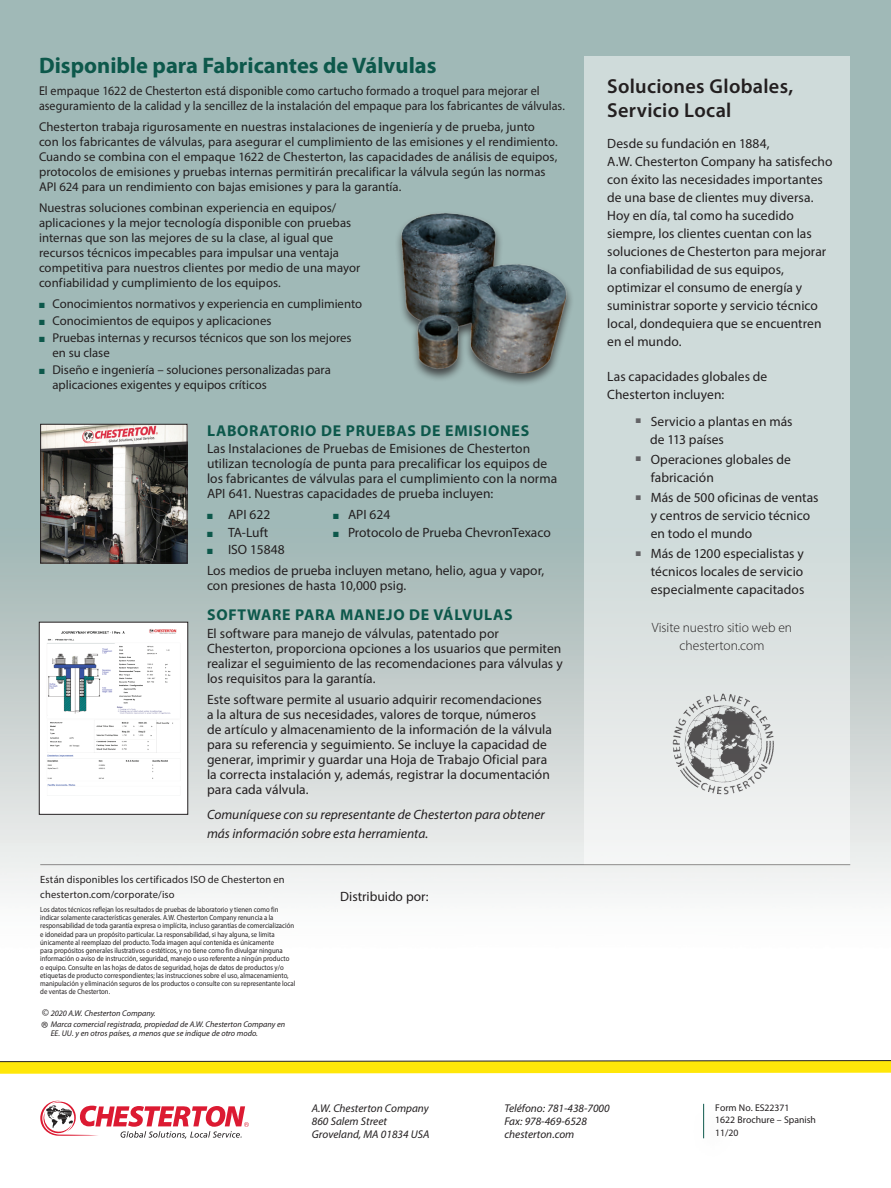
<style>
.page{position:relative;width:891px;height:1188px;background:#fff}
.page>*{position:absolute;margin:0;border:0;box-sizing:border-box;transform-origin:0 0}
.t1{font:700 22.5px "Myriad Pro";color:#0d584b}
.t2{font:600 20.25px/24px "Myriad Pro";letter-spacing:.015em;color:#231f20}
.t3{font:italic 300 condensed 19.5px "Myriad Pro";color:#231f20}
.t4{font:700 15.75px "Myriad Pro";letter-spacing:.045em;color:#0d584b}
.t5{font:13.5px/18px "Myriad Pro";letter-spacing:.005em;color:#231f20}
.t6{font:italic 13.5px/19.5px "Myriad Pro";color:#231f20}
.t7{font:300 13.5px/18px "Myriad Pro";color:#231f20;text-align:center}
.t8{font:12.75px/15px "Myriad Pro";letter-spacing:.005em;color:#231f20}
.t9{font:12.75px/15px "Myriad Pro";letter-spacing:.005em;color:#231f20;scale:.95 1}
.t10{font:italic 11.25px/13.2px "Myriad Pro";color:#231f20}
.t11{font:10.5px/15px "Myriad Pro";letter-spacing:.015em;color:#231f20}
.t12{font:9.75px/12.8px "Myriad Pro";color:#231f20}
.t13{font:italic 8.25px/9px "Myriad Pro";color:#231f20}
.t14{font:7.5px/8.2px "Myriad Pro";color:#231f20;scale:.9 1}
.s1{color:#0d584b}
.s2{font-stretch:condensed;font-size:10.5px}
</style>
<div class="page">
<img style="left:0;top:0;width:891px;height:895px">
<svg style="left:584px;top:56px;width:266px;height:808px;background:#d5dedd"></svg>
<svg style="left:720px;top:693px;width:7px;height:8px"></svg>
<hr style="left:40px;top:864px;width:810px;height:1px;background:#231f20">
<svg style="left:40px;top:1100px;width:209px;height:39px"></svg>
<hr style="left:703px;top:1104px;width:1px;height:34px;background:#0d584b">
<svg style="left:0;top:1060px;width:891px;height:14px;background:#efda23"></svg>
<img style="left:42px;top:426px;width:144px;height:135px">
<div style="left:40px;top:424px;width:148px;height:139px;border:1px solid #231f20"></div>
<img style="left:367px;top:194px;width:228px;height:191px">
<img style="left:41px;top:624px;width:145px;height:189px">
<div style="left:39px;top:622px;width:149px;height:193px;border:1px solid #231f20"></div>
<h1 class="t1" style="left:39px;top:51px;width:399px">Disponible para Fabricantes de Válvulas</h1>
<p class="t9" style="left:39px;top:83px;width:555px">El empaque 1622 de Chesterton está disponible como cartucho formado a troquel para mejorar el aseguramiento de la calidad y la sencillez de la instalación del empaque para los fabricantes de válvulas.</p>
<p class="t8" style="left:39px;top:119px;width:520px">Chesterton trabaja rigurosamente en nuestras instalaciones de ingeniería y de prueba, junto con los fabricantes de válvulas, para asegurar el cumplimiento de las emisiones y el rendimiento.<br>Cuando se combina con el empaque 1622 de Chesterton, las capacidades de análisis de equipos, protocolos de emisiones y pruebas internas permitirán precalificar la válvula según las normas API 624 para un rendimiento con bajas emisiones y para la garantía.</p>
<p class="t8" style="left:39px;top:200px;width:323px">Nuestras soluciones combinan experiencia en equipos/ aplicaciones y la mejor tecnología disponible con pruebas internas que son las mejores de su la clase, al igual que recursos técnicos impecables para impulsar una ventaja competitiva para nuestros clientes por medio de una mayor confiabilidad y cumplimiento de los equipos.</p>
<p class="t8" style="left:39px;top:296px;width:325px"><span class="s1">■</span> Conocimientos normativos y experiencia en cumplimiento</p>
<p class="t8" style="left:39px;top:313px;width:234px"><span class="s1">■</span> Conocimientos de equipos y aplicaciones</p>
<p class="t8" style="left:52px;top:330px;width:301px;text-indent:-14px"><span class="s1">■</span> Pruebas internas y recursos técnicos que son los mejores en su clase</p>
<p class="t8" style="left:52px;top:362px;width:280px;text-indent:-14px"><span class="s1">■</span> Diseño e ingeniería – soluciones personalizadas para aplicaciones exigentes y equipos críticos</p>
<p class="t4" style="left:207px;top:420px;width:324px">LABORATORIO DE PRUEBAS DE EMISIONES</p>
<p class="t5" style="left:207px;top:441px;width:352px;line-height:15px">Las Instalaciones de Pruebas de Emisiones de Chesterton utilizan tecnología de punta para precalificar los equipos de los fabricantes de válvulas para el cumplimiento con la norma API 641. Nuestras capacidades de prueba incluyen:</p>
<p class="t5" style="left:207px;top:506px;width:65px"><span class="s1">■</span> API 622</p>
<p class="t5" style="left:333px;top:506px;width:59px"><span class="s1">■</span> API 624</p>
<p class="t5" style="left:207px;top:523px;width:63px"><span class="s1">■</span> TA-Luft</p>
<p class="t5" style="left:333px;top:523px;width:219px"><span class="s1">■</span> Protocolo de Prueba ChevronTexaco</p>
<p class="t5" style="left:207px;top:538px;width:339px;line-height:21.8px"><span class="s1">■</span> ISO 15848<br>Los medios de prueba incluyen metano, helio, agua y vapor,</p>
<p class="t5" style="left:207px;top:577px;width:201px">con presiones de hasta 10,000 psig.</p>
<p class="t4" style="left:207px;top:605px;width:307px">SOFTWARE PARA MANEJO DE VÁLVULAS</p>
<p class="t5" style="left:207px;top:626px;width:357px;line-height:15px">El software para manejo de válvulas, patentado por Chesterton, proporciona opciones a los usuarios que permiten realizar el seguimiento de las recomendaciones para válvulas y los requisitos para la garantía.</p>
<p class="t5" style="left:207px;top:692px;width:346px;line-height:15px">Este software permite al usuario adquirir recomendaciones<br>a la altura de sus necesidades, valores de torque, números de artículo y almacenamiento de la información de la válvula para su referencia y seguimiento. Se incluye la capacidad de generar, imprimir y guardar una Hoja de Trabajo Oficial para la correcta instalación y, además, registrar la documentación para cada válvula.</p>
<p class="t6" style="left:207px;top:804px;width:339px">Comuníquese con su representante de Chesterton para obtener más información sobre esta herramienta.</p>
<p class="t11" style="left:40px;top:872px;width:246px">Están disponibles los certificados ISO de Chesterton en chesterton.com/corporate/iso</p>
<p class="t14" style="left:40px;top:905px;width:285px">Los datos técnicos reflejan los resultados de pruebas de laboratorio y tienen como fin indicar solamente características generales. A.W. Chesterton Company renuncia a la responsabilidad de toda garantía expresa o implícita, incluso garantías de comercialización e idoneidad para un propósito particular. La responsabilidad, si hay alguna, se limita únicamente al reemplazo del producto. Toda imagen aquí contenida es únicamente<br>para propósitos generales ilustrativos o estéticos, y no tiene como fin divulgar ninguna información o aviso de instrucción, seguridad, manejo o uso referente a ningún producto<br>o equipo. Consulte en las hojas de datos de seguridad, hojas de datos de productos y/o etiquetas de producto correspondientes; las instrucciones sobre el uso, almacenamiento, manipulación y eliminación seguros de los productos o consulte con su representante local de ventas de Chesterton.</p>
<p class="t13" style="left:42px;top:1008px;width:115px"><span class="s2">©</span> 2020 A.W. Chesterton Company.</p>
<h3 class="t3" style="left:40px;top:1017px;width:9px">®</h3>
<p class="t13" style="left:51px;top:1020px;width:236px">Marca comercial registrada, propiedad de A.W. Chesterton Company en<br>EE. UU. y en otros países, a menos que se indique de otro modo.</p>
<p class="t5" style="left:340px;top:887px;width:90px">Distribuido por:</p>
<h2 class="t2" style="left:607px;top:74px;width:188px">Soluciones Globales,<br>Servicio Local</h2>
<p class="t5" style="left:607px;top:135px;width:227px">Desde su fundación en 1884,<br>A.W. Chesterton Company ha satisfecho con éxito las necesidades importantes de una base de clientes muy diversa.<br>Hoy en día, tal como ha sucedido siempre, los clientes cuentan con las soluciones de Chesterton para mejorar la confiabilidad de sus equipos, optimizar el consumo de energía y suministrar soporte y servicio técnico local, dondequiera que se encuentren en el mundo.</p>
<p class="t5" style="left:607px;top:367px;width:162px">Las capacidades globales de<br>Chesterton incluyen:</p>
<p class="t5" style="left:650px;top:412px;width:144px;text-indent:-14px"><sup>■</sup> Servicio a plantas en más de 113 países</p>
<p class="t5" style="left:651px;top:450px;width:142px;text-indent:-15px"><sup>■</sup> Operaciones globales de fabricación</p>
<p class="t5" style="left:651px;top:488px;width:169px;text-indent:-15px"><sup>■</sup> Más de 500 oficinas de ventas y centros de servicio técnico en todo el mundo</p>
<p class="t5" style="left:651px;top:544px;width:155px;text-align:justify;text-indent:-15px"><sup>■</sup> Más de 1200 especialistas y técnicos locales de servicio especialmente capacitados</p>
<p class="t7" style="left:652px;top:619px;width:142px">Visite nuestro sitio web en chesterton.com</p>
<p class="t10" style="left:312px;top:1102px;width:119px">A.W. Chesterton Company<br>860 Salem Street<br>Groveland, MA 01834 USA</p>
<p class="t10" style="left:504px;top:1102px;width:107px;line-height:12.8px">Teléfono: 781-438-7000<br>Fax: 978-469-6528 chesterton.com</p>
<p class="t12" style="left:715px;top:1101px;width:102px">Form No. ES22371<br>1622 Brochure – Spanish<br>11/20</p>
</div>
